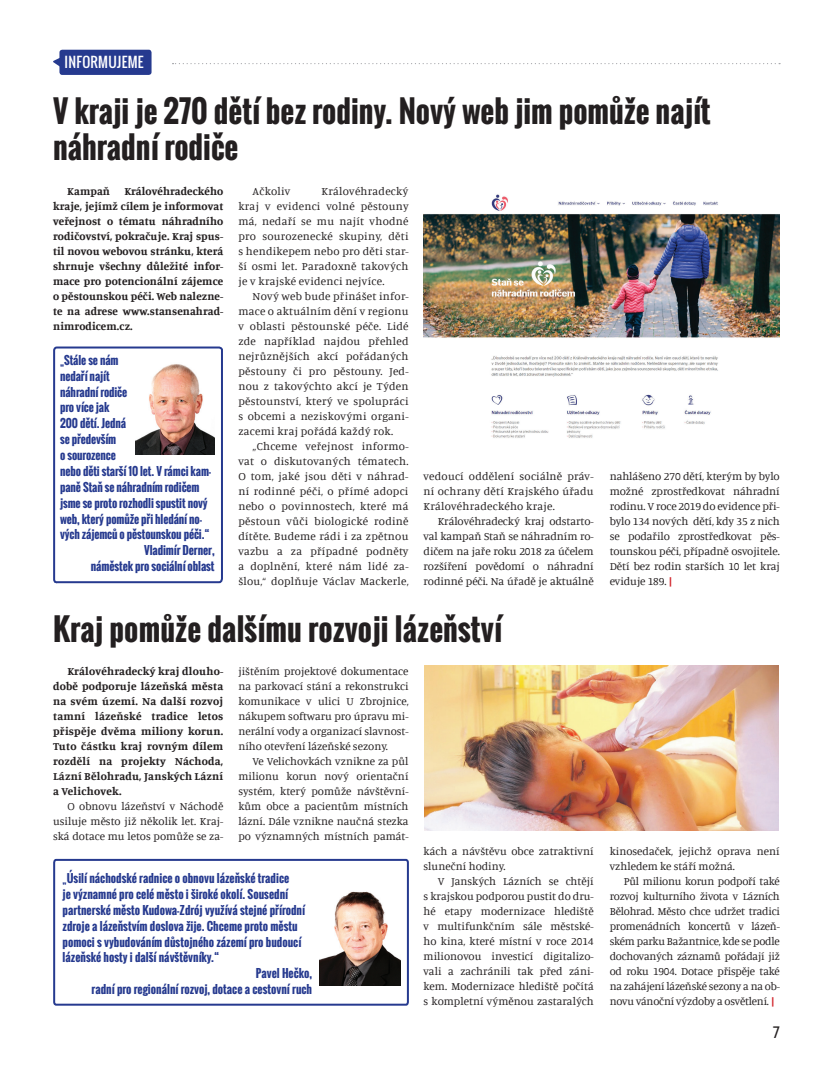
<style>
.page{position:relative;width:833px;height:1081px;background:#fff}
.page>*{position:absolute;margin:0;border:0;box-sizing:border-box;transform-origin:0 0}
.t1{font:700 30px/36px "Oswald";color:#231f20}
.t2{font:15px "Kelson Sans";color:#231f20}
.t3{font:13.75px "Oswald";letter-spacing:.02em;color:#fff}
.t4{font:11.25px/15px "Manuale";color:#231f20;text-align:justify}
.t5{font:700 11.25px "Oswald";letter-spacing:-.005em;color:#263a8f}
.t6{font:700 11.25px/15px "Manuale";letter-spacing:.01em;color:#231f20;text-align:justify}
.t7{font:11.25px "Manuale";letter-spacing:.02em;color:#231f20}
.s1{font-weight:700;color:#d1232a}
</style>
<div class="page">
<svg style="left:53px;top:346px;width:170px;height:238px"></svg>
<svg style="left:172px;top:63px;width:608px;height:1px"></svg>
<svg style="left:53px;top:58px;width:6px;height:8px"></svg>
<div style="left:59px;top:50px;width:92px;height:25px;background:#263a8f;border-radius:3px"></div>
<img style="left:136px;top:356px;width:79px;height:99px">
<svg style="left:53px;top:858px;width:356px;height:148px"></svg>
<img style="left:423px;top:194px;width:357px;height:244px">
<img style="left:424px;top:665px;width:355px;height:165px">
<p class="t3" style="left:65px;top:52px;width:8px">INFO</p>
<p class="t3" style="left:91px;top:52px;width:55px">RMUJEME</p>
<h1 class="t1" style="left:53px;top:94px;width:659px">V kraji je 270 dětí bez rodiny. Nový web jim pomůže najít náhradní rodiče</h1>
<p class="t6" style="left:67px;top:183px;width:44px">Kampaň</p>
<p class="t6" style="left:53px;top:183px;width:172px;text-indent:71px">Královéhradeckého kraje, jejímž cílem je informovat veřejnost o tématu náhradního rodičovství, pokračuje. Kraj spus&shy;til novou webovou stránku, která shrnuje všechny důležité infor&shy;mace pro potencionální zájemce o pěstounskou péči. Web nalezne&shy;te na adrese www.stansenahrad&shy;nimrodicem.cz.</p>
<p class="t7" style="left:252px;top:184px;width:40px">Ačkoliv</p>
<p class="t4" style="left:238px;top:183px;width:172px;text-indent:83px">Královéhradecký kraj v evidenci volné pěstouny má, nedaří se mu najít vhodné pro sourozenecké skupiny, děti s hendikepem nebo pro děti star&shy;ší osmi let. Paradoxně takových je v krajské evidenci nejvíce.</p>
<p class="t4" style="left:238px;top:288px;width:172px;text-indent:14px">Nový web bude přinášet infor&shy;mace o aktuálním dění v regionu v oblasti pěstounské péče. Lidé zde například najdou přehled nejrůznějších akcí pořádaných pěstouny či pro pěstouny. Jed&shy;nou z takovýchto akcí je Týden pěstounství, který ve spolupráci s obcemi a neziskovými organi&shy;zacemi kraj pořádá každý rok.</p>
<p class="t4" style="left:238px;top:438px;width:172px;text-indent:14px">„Chceme veřejnost informo&shy;vat o diskutovaných tématech.<br>O tom, jaké jsou děti v náhrad&shy;ní rodinné péči, o přímé adopci nebo o povinnostech, které má pěstoun vůči biologické rodině dítěte. Budeme rádi i za zpětnou vazbu a za případné podněty a doplnění, které nám lidé za&shy;šlou,“ doplňuje Václav Mackerle,</p>
<p class="t5" style="left:60px;top:351px;width:60px">„Stále se nám</p>
<p class="t5" style="left:60px;top:367px;width:51px">nedaří najít</p>
<p class="t5" style="left:60px;top:383px;width:69px">náhradní rodiče</p>
<p class="t5" style="left:60px;top:399px;width:51px">pro více jak</p>
<p class="t5" style="left:60px;top:415px;width:68px">200 dětí. Jedná</p>
<p class="t5" style="left:60px;top:431px;width:58px">se především</p>
<p class="t5" style="left:60px;top:447px;width:57px">o sourozence</p>
<p class="t5" style="left:60px;top:463px;width:153px">nebo děti starší 10 let. V rámci kam-</p>
<p class="t5" style="left:60px;top:478px;width:141px">paně Staň se náhradním rodičem</p>
<p class="t5" style="left:60px;top:494px;width:149px">jsme se proto rozhodli spustit nový</p>
<p class="t5" style="left:60px;top:510px;width:143px">web, který pomůže při hledání no-</p>
<p class="t5" style="left:60px;top:526px;width:151px">vých zájemců o pěstounskou péči.“</p>
<p class="t5" style="left:144px;top:542px;width:72px">Vladimír Derner,</p>
<p class="t5" style="left:91px;top:558px;width:125px">náměstek pro sociální oblast</p>
<p class="t4" style="left:423px;top:468px;width:172px">vedoucí oddělení sociálně práv&shy;ní ochrany dětí Krajského úřadu Královéhradeckého kraje.</p>
<p class="t4" style="left:423px;top:513px;width:172px;text-indent:14px">Královéhradecký kraj odstarto&shy;val kampaň Staň se náhradním ro&shy;dičem na jaře roku 2018 za účelem rozšíření povědomí o náhradní rodinné péči. Na úřadě je aktuálně</p>
<p class="t4" style="left:609px;top:468px;width:172px">nahlášeno 270 dětí, kterým by bylo možné zprostředkovat náhradní rodinu. V roce 2019 do evidence při&shy;bylo 134 nových dětí, kdy 35 z nich se podařilo zprostředkovat pěs&shy;tounskou péči, případně osvojitele.<br>Dětí bez rodin starších 10 let kraj eviduje 189. <span class="s1">|</span></p>
<h1 class="t1" style="left:53px;top:611px;width:450px">Kraj pomůže dalšímu rozvoji lázeňství</h1>
<p class="t6" style="left:53px;top:663px;width:172px;text-indent:14px">Královéhradecký kraj dlouho&shy;době podporuje lázeňská města na svém území. Na další rozvoj tamní lázeňské tradice letos přispěje dvěma miliony korun.<br>Tuto částku kraj rovným dílem rozdělí na projekty Náchoda, Lázní Bělohradu, Janských Lázní a Velichovek.</p>
<p class="t4" style="left:53px;top:798px;width:172px;text-indent:14px">O obnovu lázeňství v Náchodě usiluje město již několik let. Kraj&shy;ská dotace mu letos pomůže se za-</p>
<p class="t4" style="left:238px;top:663px;width:172px">jištěním projektové dokumentace na parkovací stání a rekonstrukci komunikace v ulici U Zbrojnice, nákupem softwaru pro úpravu mi&shy;nerální vody a organizací slavnost&shy;ního otevření lázeňské sezony.</p>
<p class="t4" style="left:238px;top:753px;width:172px;text-indent:14px">Ve Velichovkách vznikne za půl milionu korun nový orientační systém, který pomůže návštěvní&shy;kům obce a pacientům místních lázní. Dále vznikne naučná stezka po významných místních památ-</p>
<p class="t5" style="left:63px;top:870px;width:228px">„Úsilí náchodské radnice o obnovu lázeňské tradice</p>
<p class="t5" style="left:63px;top:885px;width:227px">je významné pro celé město i široké okolí. Sousední</p>
<p class="t5" style="left:63px;top:901px;width:244px">partnerské město Kudowa-Zdrój využívá stejné přírodní</p>
<p class="t5" style="left:63px;top:917px;width:236px">zdroje a lázeňstvím doslova žije. Chceme proto městu</p>
<p class="t5" style="left:63px;top:933px;width:240px">pomoci s vybudováním důstojného zázemí pro budoucí</p>
<p class="t5" style="left:63px;top:949px;width:158px">lázeňské hosty i další návštěvníky.“</p>
<p class="t5" style="left:256px;top:965px;width:58px">Pavel Hečko,</p>
<p class="t5" style="left:92px;top:981px;width:222px">radní pro regionální rozvoj, dotace a cestovní ruch</p>
<p class="t4" style="left:423px;top:843px;width:172px">kách a návštěvu obce zatraktivní sluneční hodiny.</p>
<p class="t4" style="left:423px;top:873px;width:172px;text-indent:14px">V Janských Lázních se chtějí s krajskou podporou pustit do dru&shy;hé etapy modernizace hlediště v multifunkčním sále městské&shy;ho kina, které místní v roce 2014 milionovou investicí digitalizo&shy;vali a zachránili tak před záni&shy;kem. Modernizace hlediště počítá s kompletní výměnou zastaralých</p>
<p class="t4" style="left:609px;top:843px;width:172px">kinosedaček, jejichž oprava není vzhledem ke stáří možná.</p>
<p class="t4" style="left:609px;top:873px;width:172px;text-indent:14px">Půl milionu korun podpoří také rozvoj kulturního života v Lázních Bělohrad. Město chce udržet tradici promenádních koncertů v lázeň&shy;ském parku Bažantnice, kde se podle dochovaných záznamů pořádají již od roku 1904. Dotace přispěje také na zahájení lázeňské sezony a na ob&shy;novu vánoční výzdoby a osvětlení. <span class="s1">|</span></p>
<h2 class="t2" style="left:773px;top:1023px;width:8px">7</h2>
</div>
